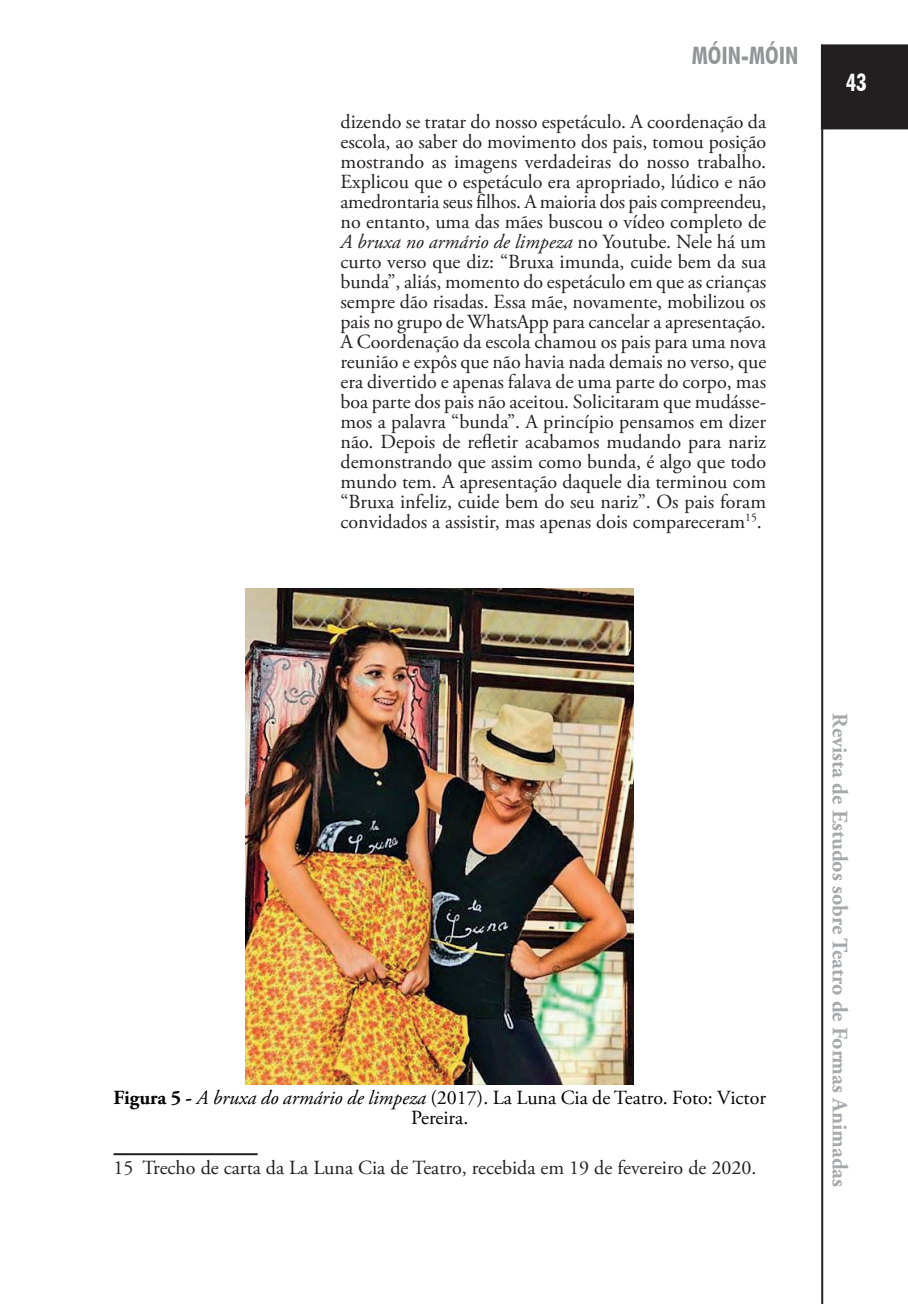
<style>
.page{position:relative;width:908px;height:1304px;background:#fff}
.page>*{position:absolute;margin:0;border:0;box-sizing:border-box;transform-origin:0 0}
.t1{font:700 condensed 24px "Futura BT";color:#939598}
.t2{font:700 condensed 24px "Futura BT";color:#fff}
.t3{font:700 22px "Adobe Garamond Pro";color:#a8a9ad}
.t4{font:20px/20px "Adobe Garamond Pro";color:#231f20;text-align:justify}
.t5{font:20px/20px "Adobe Garamond Pro";color:#000;text-align:center}
.s1{font-style:italic}
.s2{font-weight:700}
</style>
<div class="page">
<div style="left:821px;top:44px;width:86px;height:85px;background:#231f20"></div>
<hr style="left:820px;top:45px;width:2px;height:1259px;background:#231f20">
<img style="left:245px;top:589px;width:388px;height:495px">
<hr style="left:113px;top:1153px;width:144px;height:2px;background:#231f20">
<p class="t1" style="left:691px;top:41px;width:108px">MÓIN-MÓIN</p>
<p class="t4" style="left:340px;top:112px;width:427px">dizendo se tratar do nosso espetáculo. A coordenação da escola, ao saber do movimento dos pais, tomou posição mostrando as imagens verdadeiras do nosso trabalho.<br>Explicou que o espetáculo era apropriado, lúdico e não amedrontaria seus filhos. A maioria dos pais compreendeu, no entanto, uma das mães buscou o vídeo completo de <span class="s1">A bruxa no armário de limpeza</span> no Youtube. Nele há um curto verso que diz: “Bruxa imunda, cuide bem da sua bunda”, aliás, momento do espetáculo em que as crianças sempre dão risadas. Essa mãe, novamente, mobilizou os pais no grupo de WhatsApp para cancelar a apresentação.<br>A Coordenação da escola chamou os pais para uma nova reunião e expôs que não havia nada demais no verso, que era divertido e apenas falava de uma parte do corpo, mas boa parte dos pais não aceitou. Solicitaram que mudásse&shy;mos a palavra “bunda”. A princípio pensamos em dizer não. Depois de refletir acabamos mudando para nariz demonstrando que assim como bunda, é algo que todo mundo tem. A apresentação daquele dia terminou com “Bruxa infeliz, cuide bem do seu nariz”. Os pais foram convidados a assistir, mas apenas dois compareceram<sup>15</sup>.</p>
<p class="t2" style="left:845px;top:68px;width:23px">43</p>
<p class="t5" style="left:113px;top:1088px;width:653px"><span class="s2">Figura 5 -</span> <span class="s1">A bruxa do armário de limpeza</span> (2017). La Luna Cia de Teatro. Foto: Victor<br>Pereira.</p>
<p class="t4" style="left:113px;top:1159px;width:644px">15 Trecho de carta da La Luna Cia de Teatro, recebida em 19 de fevereiro de 2020.</p>
<p class="t3" style="left:852px;top:713px;width:475px;rotate:90deg">Revista de Estudos sobre Teatro de Formas Animadas</p>
</div>
